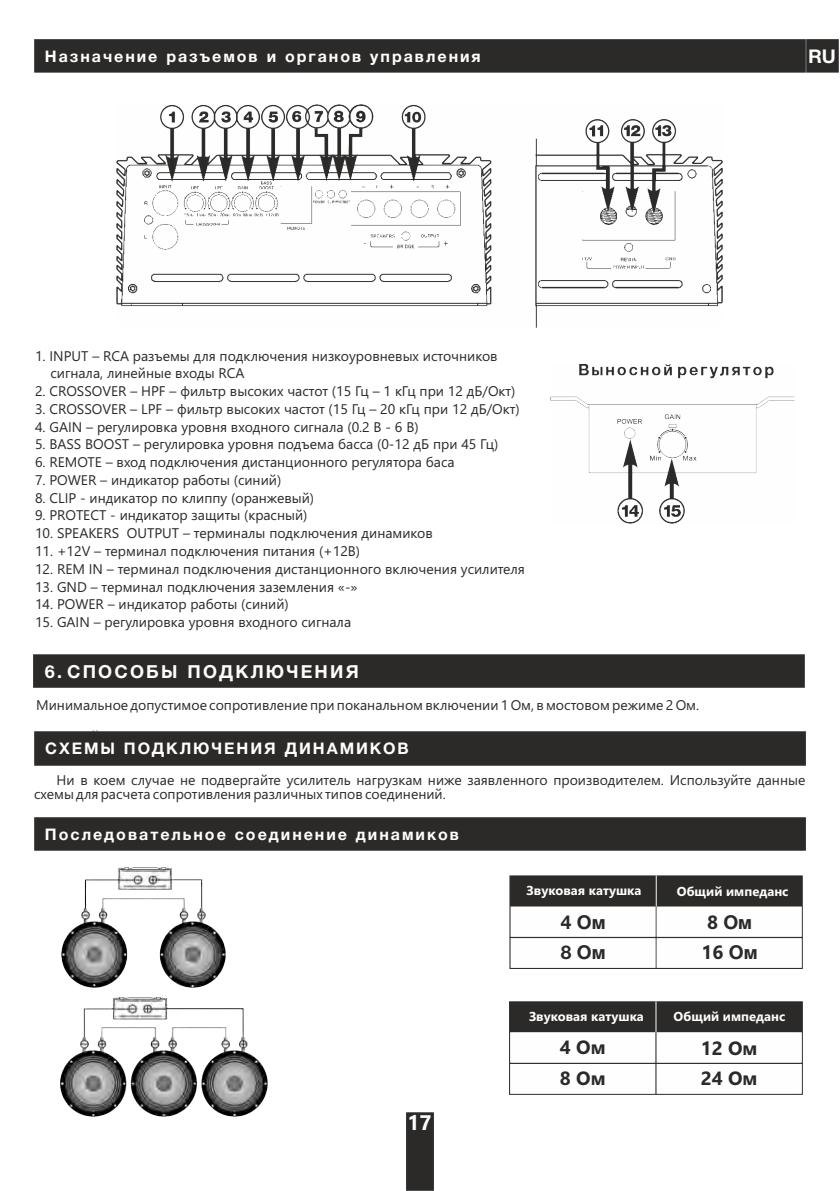
<style>
.page{position:relative;width:840px;height:1191px;background:#fff}
.page>*{position:absolute;margin:0;border:0;box-sizing:border-box;transform-origin:0 0}
.t1{font:700 21px "Segoe UI";color:#fefefe}
.t2{font:700 19.2px "Segoe UI";color:#2b2a29}
.t3{font:700 19.2px "Helvetica Neue Cyr";color:#2b2a29}
.t4{font:700 19px "Helvetica Neue Cyr";color:#fefefe}
.t5{font:700 18px "Helvetica Neue Cyr";letter-spacing:.12em;color:#fefefe}
.t6{font:700 16px "Helvetica Neue Cyr";letter-spacing:.12em;color:#fefefe}
.t7{font:14px/14px "Segoe UI";color:#2b2a29}
.t8{font:700 13px "Segoe UI";color:#fefefe}
.s1{font-family:"Segoe UI"}
.s2{font-family:"Helvetica Neue Cyr"}
</style>
<div class="page">
<div style="left:34px;top:39px;width:804px;height:34px;background:#2b2a29"></div>
<div style="left:406px;top:1112px;width:27px;height:78px;background:#2b2a29"></div>
<div style="left:34px;top:654px;width:770px;height:33px;background:#2b2a29"></div>
<div style="left:34px;top:818px;width:770px;height:33px;background:#2b2a29"></div>
<div style="left:34px;top:732px;width:770px;height:33px;background:#2b2a29"></div>
<img style="left:509px;top:1001px;width:293px;height:93px">
<img style="left:509px;top:875px;width:293px;height:93px">
<img style="left:61px;top:867px;width:165px;height:120px">
<img style="left:60px;top:997px;width:207px;height:119px">
<img style="left:117px;top:105px;width:604px;height:222px">
<img style="left:550px;top:364px;width:243px;height:159px">
<p class="t6" style="left:45px;top:50px;width:437px">Назначение разъемов и органов управления</p>
<h3 class="t4" style="left:807px;top:49px;width:29px">RU</h3>
<p class="t7" style="left:50px;top:348px;width:448px;line-height:17.8px;text-indent:-15px">1. INPUT – RCA разъемы для подключения низкоуровневых источников сигнала, линейные входы RCA</p>
<p class="t7" style="left:35px;top:385px;width:481px">2. CROSSOVER – HPF – фильтр высоких частот (15 Гц – 1 кГц при 12 дБ/Окт)</p>
<p class="t7" style="left:35px;top:403px;width:486px">3. CROSSOVER – LPF – фильтр высоких частот (15 Гц – 20 кГц при 12 дБ/Окт)</p>
<p class="t7" style="left:35px;top:421px;width:385px">4. GAIN – регулировка уровня входного сигнала (0.2 В - 6 В)</p>
<p class="t7" style="left:35px;top:439px;width:464px">5. BASS BOOST – регулировка уровня подъема басса (0-12 дБ при 45 Гц)</p>
<p class="t7" style="left:35px;top:456px;width:421px">6. REMOTE – вход подключения дистанционного регулятора баса</p>
<p class="t7" style="left:35px;top:474px;width:247px">7. POWER – индикатор работы (синий)</p>
<p class="t7" style="left:35px;top:492px;width:280px">8. CLIP - индикатор по клиппу (оранжевый)</p>
<p class="t7" style="left:35px;top:510px;width:274px">9. PROTECT - индикатор защиты (красный)</p>
<p class="t7" style="left:35px;top:527px;width:399px">10. SPEAKERS OUTPUT – терминалы подключения динамиков</p>
<p class="t7" style="left:35px;top:545px;width:326px">11. +12V – терминал подключения питания (+12В)</p>
<p class="t7" style="left:35px;top:563px;width:491px">12. REM IN – терминал подключения дистанционного включения усилителя</p>
<p class="t7" style="left:35px;top:581px;width:324px">13. GND – терминал подключения заземления «-»</p>
<p class="t7" style="left:35px;top:599px;width:255px">14. POWER – индикатор работы (синий)</p>
<p class="t7" style="left:35px;top:616px;width:317px">15. GAIN – регулировка уровня входного сигнала</p>
<p class="t5" style="left:45px;top:665px;width:315px">6. СПОСОБЫ ПОДКЛЮЧЕНИЯ</p>
<p class="t7" style="left:36px;top:699px;width:664px">Минимальное допустимое сопротивление при поканальном включении 1 Ом, в мостовом режиме 2 Ом.</p>
<p class="t6" style="left:45px;top:743px;width:365px">CХЕМЫ ПОДКЛЮЧЕНИЯ ДИНАМИКОВ</p>
<p class="t7" style="left:34px;top:775px;width:772px;text-indent:23px">Ни в коем случае не подвергайте усилитель нагрузкам ниже заявленного производителем. Используйте данные схемы для расчета сопротивления различных типов соединений.</p>
<p class="t6" style="left:45px;top:829px;width:415px">Последовательное соединение динамиков</p>
<h1 class="t1" style="left:407px;top:1115px;width:26px">17</h1>
<p class="t8" style="left:526px;top:886px;width:116px">Звуковая катушка</p>
<p class="t8" style="left:676px;top:886px;width:113px">Общий импеданс</p>
<h2 class="t3" style="left:560px;top:915px;width:46px">4 Oм</h2>
<h2 class="t3" style="left:706px;top:915px;width:47px"><span class="s1">8</span> Oм</h2>
<h2 class="t3" style="left:560px;top:945px;width:46px">8 Oм</h2>
<h2 class="t2" style="left:701px;top:945px;width:58px">16 <span class="s2">Oм</span></h2>
<p class="t8" style="left:528px;top:1011px;width:116px">Звуковая катушка</p>
<p class="t8" style="left:673px;top:1012px;width:113px">Общий импеданс</p>
<h2 class="t2" style="left:559px;top:1040px;width:47px">4 Ом</h2>
<h2 class="t2" style="left:700px;top:1040px;width:58px">12 Ом</h2>
<h2 class="t2" style="left:559px;top:1071px;width:47px">8 Ом</h2>
<h2 class="t2" style="left:700px;top:1071px;width:58px">24 Ом</h2>
</div>
